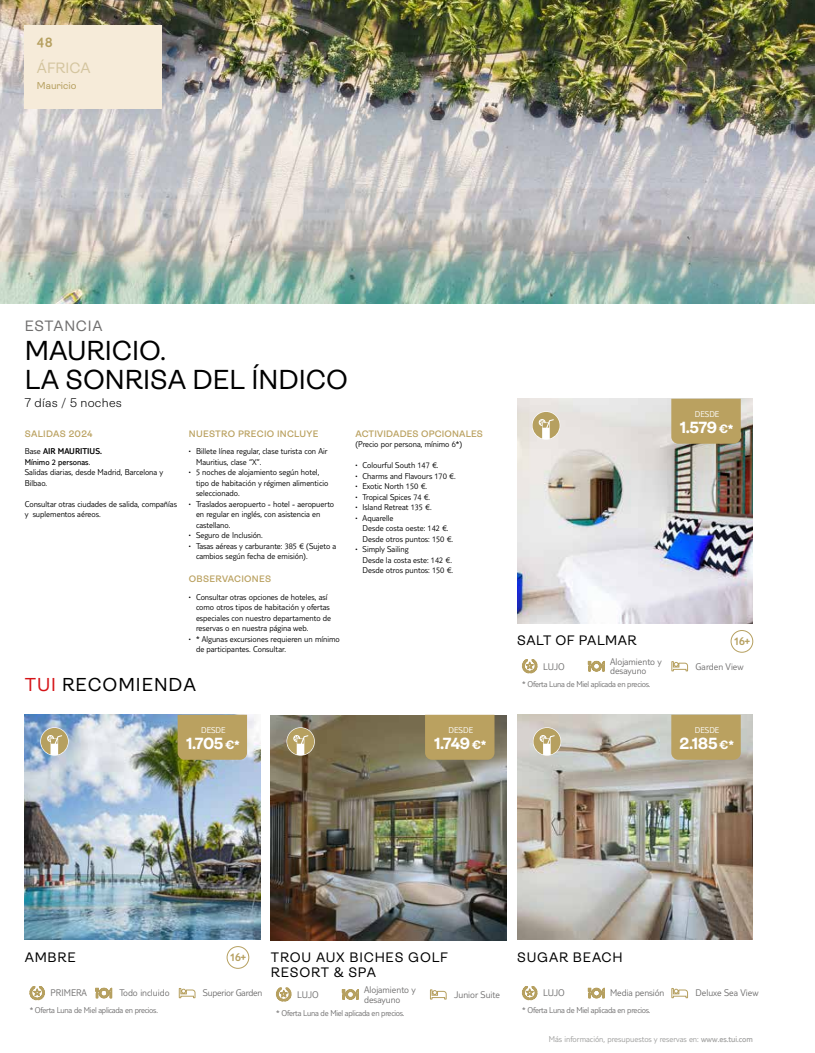
<style>
.page{position:relative;width:815px;height:1053px;background:#fff}
.page>*{position:absolute;margin:0;border:0;box-sizing:border-box;transform-origin:0 0}
.t1{font:27.5px/28.8px "Ambit";color:#000}
.t2{font:18.75px "Ambit";letter-spacing:.05em;color:#000}
.t3{font:700 16.12px "Ambit";letter-spacing:-.03em;color:#fff}
.t4{font:15px "Ambit";letter-spacing:.05em;color:#706f6f}
.t5{font:15px "Ambit";color:#d4c59f}
.t6{font:300 15px "TUI Type";color:#b6a060}
.t7{font:13.75px/15px "Ambit";letter-spacing:.055em;color:#000}
.t8{font:13.75px "Ambit";letter-spacing:.035em;color:#000}
.t9{font:300 12.5px "Ambit";letter-spacing:.02em;color:#000}
.t10{font:300 11.88px "TUI Type";color:#b6a060}
.t11{font:300 10px/9.5px "TUI Type";color:#706f6f}
.t12{font:300 10px "TUI Type";letter-spacing:-.025em;color:#706f6f}
.t13{font:10px "Ambit";color:#b6a060}
.t14{font:600 9.38px "Ambit";letter-spacing:.03em;color:#baa160}
.t15{font:300 8.75px/10.5px "TUI Type";color:#000}
.t16{font:300 8.75px "TUI Type";letter-spacing:-.03em;color:#706f6f}
.t17{font:300 8.75px "TUI Type";color:#9d9d9c}
.t18{font:300 8.75px "TUI Type";color:#fff}
.s1{font-style:inherit}
.s2{font-weight:400}
.s3{font-weight:700}
.s4{color:#d51317}
.s5{font-size:12.12px}
</style>
<div class="page">
<img style="left:0;top:0;width:814px;height:303px">
<img style="left:517px;top:398px;width:236px;height:225px">
<img style="left:271px;top:715px;width:236px;height:225px">
<img style="left:25px;top:714px;width:235px;height:225px">
<img style="left:517px;top:714px;width:236px;height:225px">
<div style="left:25px;top:25px;width:137px;height:84px;background:#f6ebd9"></div>
<svg style="left:276px;top:987px;width:15px;height:14px"></svg>
<svg style="left:342px;top:989px;width:17px;height:10px"></svg>
<svg style="left:430px;top:989px;width:17px;height:10px"></svg>
<svg style="left:532px;top:411px;width:28px;height:28px"></svg>
<svg style="left:533px;top:412px;width:27px;height:26px"></svg>
<svg style="left:286px;top:727px;width:29px;height:28px"></svg>
<svg style="left:287px;top:728px;width:27px;height:26px"></svg>
<svg style="left:40px;top:727px;width:29px;height:28px"></svg>
<svg style="left:41px;top:728px;width:27px;height:26px"></svg>
<svg style="left:533px;top:727px;width:28px;height:28px"></svg>
<svg style="left:533px;top:728px;width:28px;height:26px"></svg>
<div style="left:227px;top:946px;width:22px;height:22px;border:1px solid #b6a060;border-radius:50%"></div>
<div style="left:731px;top:630px;width:22px;height:22px;border:1px solid #b6a060;border-radius:50%"></div>
<svg style="left:30px;top:986px;width:15px;height:13px"></svg>
<svg style="left:95px;top:987px;width:17px;height:11px"></svg>
<svg style="left:178px;top:988px;width:18px;height:10px"></svg>
<svg style="left:522px;top:659px;width:15px;height:14px"></svg>
<svg style="left:588px;top:661px;width:17px;height:10px"></svg>
<svg style="left:671px;top:661px;width:17px;height:10px"></svg>
<svg style="left:522px;top:986px;width:15px;height:13px"></svg>
<svg style="left:588px;top:987px;width:17px;height:11px"></svg>
<svg style="left:671px;top:988px;width:17px;height:10px"></svg>
<div style="left:671px;top:398px;width:70px;height:45px;background:#baa160"></div>
<div style="left:671px;top:714px;width:70px;height:45px;background:#baa160"></div>
<div style="left:425px;top:714px;width:69px;height:45px;background:#baa160"></div>
<div style="left:178px;top:714px;width:69px;height:45px;background:#baa160"></div>
<h3 class="t6" style="left:37px;top:33px;width:17px">48</h3>
<h3 class="t5" style="left:37px;top:59px;width:55px">ÁFRICA</h3>
<p class="t13" style="left:37px;top:80px;width:41px">Mauricio</p>
<h3 class="t4" style="left:25px;top:318px;width:79px">ESTANCIA</h3>
<h1 class="t1" style="left:25px;top:336px;width:325px">MAURICIO.<br>LA SONRISA DEL ÍNDICO</h1>
<h3 class="t9" style="left:25px;top:396px;width:99px">7 días / 5 noches</h3>
<p class="t14" style="left:25px;top:428px;width:69px">SALIDAS 2024</p>
<p class="t15" style="left:25px;top:446px;width:140px">Base <span class="s1">AIR MAURITIUS.<br></span><span class="s2">Mínimo 2 personas</span>.<br>Salidas diarias, desde Madrid, Barcelona y<br>Bilbao.</p>
<p class="t15" style="left:25px;top:498px;width:154px">Consultar otras ciudades de salida, compañías y suplementos aéreos.</p>
<p class="t14" style="left:189px;top:428px;width:131px">NUESTRO PRECIO INCLUYE</p>
<p class="t15" style="left:189px;top:446px;width:140px"><span class="s3">·</span> Billete línea regular, clase turista con Air</p>
<p class="t15" style="left:196px;top:456px;width:67px">Mauritius, clase “X”.</p>
<p class="t15" style="left:189px;top:467px;width:132px"><span class="s3">·</span> 5 noches de alojamiento según hotel,</p>
<p class="t15" style="left:196px;top:477px;width:134px">tipo de habitación y régimen alimenticio</p>
<p class="t15" style="left:196px;top:488px;width:45px">seleccionado.</p>
<p class="t15" style="left:189px;top:498px;width:147px"><span class="s3">·</span> Traslados aeropuerto - hotel - aeropuerto</p>
<p class="t15" style="left:196px;top:509px;width:126px">en regular en inglés, con asistencia en</p>
<p class="t15" style="left:196px;top:519px;width:36px">castellano.</p>
<p class="t15" style="left:189px;top:530px;width:75px"><span class="s3">·</span> Seguro de Inclusión.</p>
<p class="t15" style="left:189px;top:540px;width:149px"><span class="s3">·</span> Tasas aéreas y carburante: 385 € (Sujeto a</p>
<p class="t15" style="left:196px;top:551px;width:113px">cambios según fecha de emisión).</p>
<p class="t14" style="left:189px;top:574px;width:84px">OBSERVACIONES</p>
<p class="t15" style="left:189px;top:591px;width:140px"><span class="s3">·</span> Consultar otras opciones de hoteles, así</p>
<p class="t15" style="left:196px;top:602px;width:135px">como otros tipos de habitación y ofertas</p>
<p class="t15" style="left:196px;top:612px;width:137px">especiales con nuestro departamento de</p>
<p class="t15" style="left:196px;top:623px;width:114px">reservas o en nuestra página web.</p>
<p class="t15" style="left:189px;top:633px;width:152px"><span class="s3">·</span> * Algunas excursiones requieren un mínimo</p>
<p class="t15" style="left:196px;top:644px;width:92px">de participantes. Consultar.</p>
<p class="t14" style="left:355px;top:428px;width:129px">ACTIVIDADES OPCIONALES</p>
<p class="t15" style="left:355px;top:439px;width:108px">(Precio por persona, mínimo 6*)</p>
<p class="t15" style="left:355px;top:460px;width:102px"><span class="s3">·</span> Colourful South 147 €.<br><span class="s3">·</span> Charms and Flavours 170 €. <span class="s3">·</span> Exotic North 150 €.<br><span class="s3">·</span> Tropical Spices 74 €.<br><span class="s3">·</span> Island Retreat 135 €.<br><span class="s3">·</span> Aquarelle</p>
<p class="t15" style="left:363px;top:523px;width:87px">Desde costa oeste: 142 €.</p>
<p class="t15" style="left:363px;top:533px;width:92px">Desde otros puntos: 150 €.</p>
<p class="t15" style="left:355px;top:544px;width:55px"><span class="s3">·</span> Simply Sailing</p>
<p class="t15" style="left:363px;top:554px;width:91px">Desde la costa este: 142 €.</p>
<p class="t15" style="left:363px;top:565px;width:92px">Desde otros puntos: 150 €.</p>
<h2 class="t2" style="left:25px;top:674px;width:173px"><span class="s4">TUI</span> RECOMIENDA</h2>
<p class="t18" style="left:201px;top:725px;width:26px">DESDE</p>
<h3 class="t3" style="left:186px;top:734px;width:55px">1.705 <span class="s5">€*</span></h3>
<p class="t18" style="left:449px;top:725px;width:26px">DESDE</p>
<h3 class="t3" style="left:435px;top:734px;width:54px">1.749 <span class="s5">€*</span></h3>
<p class="t18" style="left:695px;top:409px;width:26px">DESDE</p>
<h3 class="t3" style="left:680px;top:418px;width:55px">1.579 <span class="s5">€*</span></h3>
<h3 class="t8" style="left:517px;top:633px;width:121px">SALT OF PALMAR</h3>
<h3 class="t10" style="left:734px;top:634px;width:18px">16+</h3>
<p class="t11" style="left:543px;top:661px;width:23px">LUJO</p>
<p class="t11" style="left:610px;top:656px;width:53px">Alojamiento y desayuno</p>
<p class="t11" style="left:695px;top:661px;width:50px">Garden View</p>
<p class="t16" style="left:522px;top:679px;width:130px">* Oferta Luna de Miel aplicada en precios.</p>
<p class="t18" style="left:695px;top:725px;width:26px">DESDE</p>
<h3 class="t3" style="left:680px;top:734px;width:56px">2.185 <span class="s5">€*</span></h3>
<h3 class="t7" style="left:25px;top:949px;width:53px">AMBRE</h3>
<h3 class="t10" style="left:230px;top:949px;width:18px">16+</h3>
<h3 class="t7" style="left:271px;top:949px;width:179px">TROU AUX BICHES GOLF<br>RESORT &amp; SPA</h3>
<h3 class="t7" style="left:517px;top:949px;width:107px">SUGAR BEACH</h3>
<p class="t11" style="left:51px;top:988px;width:38px">PRIMERA</p>
<p class="t11" style="left:119px;top:988px;width:52px">Todo incluido</p>
<p class="t12" style="left:203px;top:987px;width:61px">Superior Garden</p>
<p class="t16" style="left:30px;top:1004px;width:130px">* Oferta Luna de Miel aplicada en precios.</p>
<p class="t11" style="left:297px;top:989px;width:23px">LUJO</p>
<p class="t11" style="left:364px;top:984px;width:53px">Alojamiento y desayuno</p>
<p class="t11" style="left:454px;top:989px;width:47px">Junior Suite</p>
<p class="t16" style="left:276px;top:1007px;width:130px">* Oferta Luna de Miel aplicada en precios.</p>
<p class="t11" style="left:543px;top:988px;width:23px">LUJO</p>
<p class="t11" style="left:610px;top:988px;width:56px">Media pensión</p>
<p class="t11" style="left:695px;top:988px;width:65px">Deluxe Sea View</p>
<p class="t16" style="left:522px;top:1004px;width:130px">* Oferta Luna de Miel aplicada en precios.</p>
<p class="t17" style="left:549px;top:1033px;width:206px">Más información, presupuestos y reservas en: <span class="s2">www.es.tui.com</span></p>
</div>
